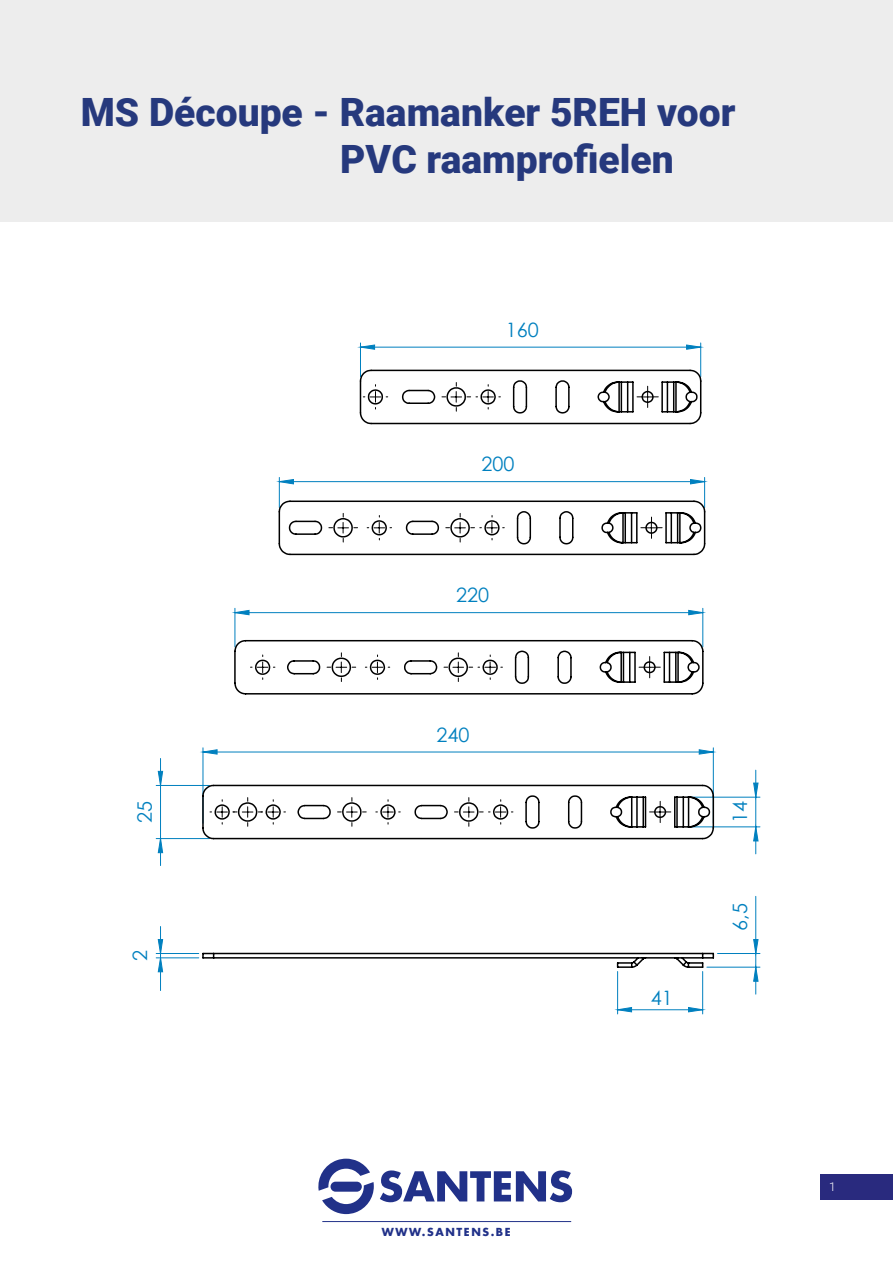
<style>
.page{position:relative;width:893px;height:1263px;background:#fff}
.page>*{position:absolute;margin:0;border:0;box-sizing:border-box;transform-origin:0 0}
.t1{font:900 39px/46.8px "Roboto";color:#26397d}
.t2{font:19.8px "Century Gothic";color:#0080bf}
.t3{font:300 12px "Roboto";color:#fff}
.t4{font:700 10.8px "Futura Std";letter-spacing:.145em;color:#213189}
</style>
<div class="page">
<svg style="left:380px;top:1170px;width:192px;height:32px"></svg>
<svg style="left:318px;top:1159px;width:56px;height:55px"></svg>
<div style="left:330px;top:1182px;width:32px;height:10px;background:#213189;border-radius:5px"></div>
<hr style="left:322px;top:1221px;width:249px;height:1px;background:#213189">
<div style="left:821px;top:1174px;width:72px;height:25px;background:#292a7e"></div>
<div style="left:0;top:0;width:893px;height:221px;background:#ededed"></div>
<svg style="left:157px;top:749px;width:602px;height:104px"></svg>
<hr style="left:203px;top:752px;width:510px;height:1px;background:#0080bf">
<hr style="left:713px;top:748px;width:1px;height:75px;background:#0080bf">
<hr style="left:203px;top:748px;width:1px;height:75px;background:#0080bf">
<hr style="left:755px;top:797px;width:1px;height:30px;background:#0080bf">
<hr style="left:687px;top:826px;width:73px;height:1px;background:#0080bf">
<hr style="left:687px;top:797px;width:73px;height:1px;background:#0080bf">
<hr style="left:160px;top:785px;width:1px;height:53px;background:#0080bf">
<hr style="left:156px;top:838px;width:53px;height:1px;background:#0080bf">
<hr style="left:156px;top:785px;width:53px;height:1px;background:#0080bf">
<svg style="left:699px;top:750px;width:14px;height:4px"></svg>
<svg style="left:203px;top:750px;width:14px;height:4px"></svg>
<svg style="left:754px;top:827px;width:4px;height:27px"></svg>
<svg style="left:754px;top:770px;width:4px;height:27px"></svg>
<svg style="left:158px;top:838px;width:5px;height:27px"></svg>
<svg style="left:158px;top:758px;width:5px;height:27px"></svg>
<svg style="left:201px;top:784px;width:514px;height:56px"></svg>
<hr style="left:702px;top:971px;width:1px;height:43px;background:#0080bf">
<hr style="left:617px;top:971px;width:1px;height:43px;background:#0080bf">
<hr style="left:755px;top:896px;width:1px;height:57px;background:#0080bf">
<hr style="left:717px;top:953px;width:43px;height:1px;background:#0080bf">
<hr style="left:707px;top:967px;width:53px;height:1px;background:#0080bf">
<hr style="left:156px;top:953px;width:43px;height:1px;background:#0080bf">
<hr style="left:156px;top:957px;width:43px;height:1px;background:#0080bf">
<svg style="left:157px;top:926px;width:602px;height:87px"></svg>
<hr style="left:702px;top:608px;width:1px;height:39px;background:#0080bf">
<hr style="left:235px;top:608px;width:1px;height:39px;background:#0080bf">
<svg style="left:234px;top:609px;width:470px;height:7px"></svg>
<svg style="left:234px;top:639px;width:470px;height:56px"></svg>
<hr style="left:704px;top:477px;width:1px;height:31px;background:#0080bf">
<hr style="left:279px;top:477px;width:1px;height:31px;background:#0080bf">
<svg style="left:278px;top:479px;width:427px;height:6px"></svg>
<svg style="left:278px;top:500px;width:428px;height:56px"></svg>
<hr style="left:700px;top:343px;width:1px;height:34px;background:#0080bf">
<hr style="left:360px;top:343px;width:1px;height:34px;background:#0080bf">
<svg style="left:361px;top:344px;width:341px;height:6px"></svg>
<svg style="left:359px;top:369px;width:343px;height:56px"></svg>
<p class="t1" style="left:340px;top:87px;width:397px;text-indent:-259px">MS Découpe - Raamanker 5REH voor<br>PVC raamprofielen</p>
<p class="t2" style="left:506px;top:316px;width:34px">160</p>
<p class="t2" style="left:481px;top:450px;width:34px">200</p>
<p class="t2" style="left:456px;top:581px;width:34px">220</p>
<p class="t2" style="left:436px;top:721px;width:34px">240</p>
<p class="t2" style="left:131px;top:823px;width:24px;rotate:-90deg">25</p>
<p class="t2" style="left:726px;top:823px;width:23px;rotate:-90deg">14</p>
<p class="t2" style="left:126px;top:961px;width:12px;rotate:-90deg">2</p>
<p class="t4" style="left:382px;top:1224px;width:130px">WWW.SANTENS.BE</p>
<p class="t2" style="left:651px;top:984px;width:23px">41</p>
<p class="t2" style="left:726px;top:931px;width:29px;rotate:-90deg">6,5</p>
<p class="t3" style="left:829px;top:1178px;width:8px">1</p>
</div>
